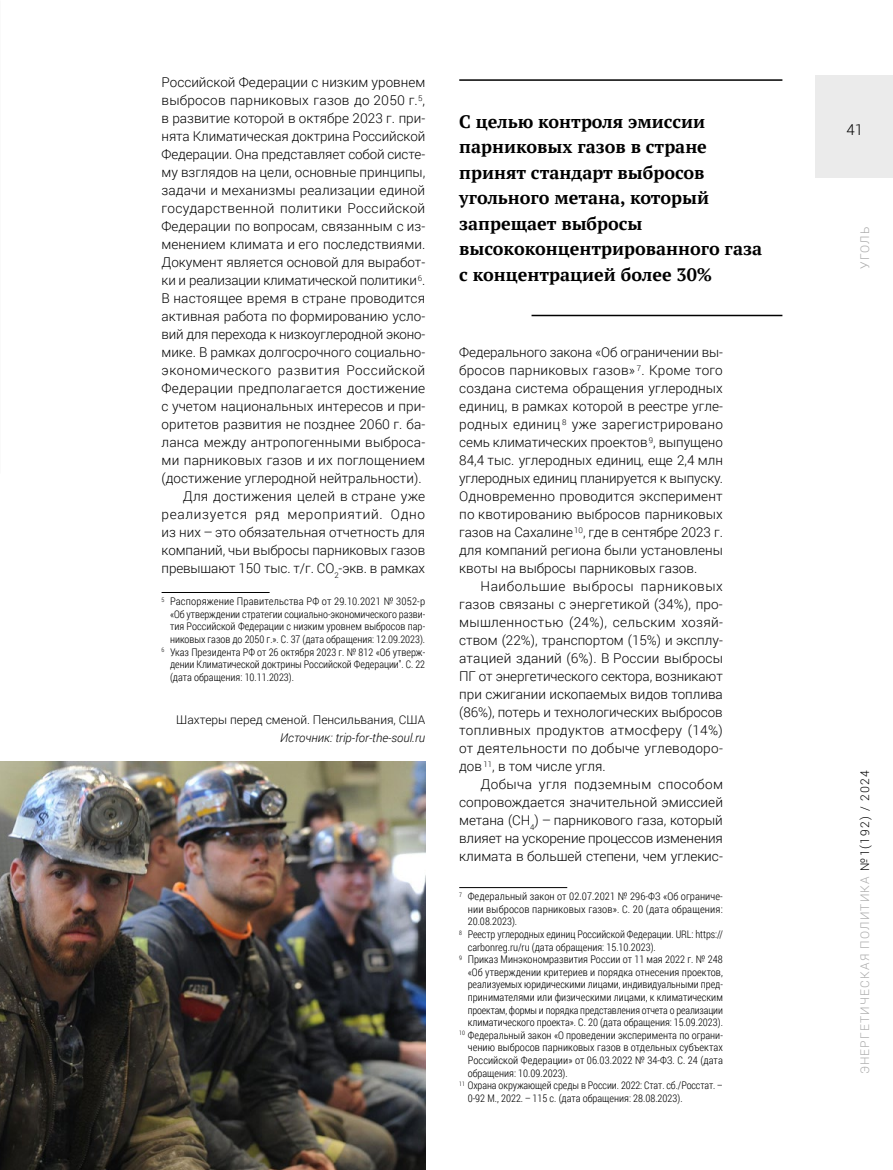
<style>
.page{position:relative;width:893px;height:1170px;background:#fff}
.page>*{position:absolute;margin:0;border:0;box-sizing:border-box;transform-origin:0 0}
.t1{font:700 18px/25.5px "PT Serif";color:#000}
.t2{font:300 15px "Roboto";color:#000}
.t3{font:300 13.5px/18px "Roboto";color:#000;text-align:justify}
.t4{font:300 12px "Roboto";color:#000}
.t5{font:300 12px "Roboto";letter-spacing:.1em;color:#aaa}
.t6{font:italic 300 12px "Roboto";color:#000}
.t7{font:300 12px "Roboto";letter-spacing:.09em;color:#a8a8a8}
.t8{font:300 10.5px "Roboto Condensed";color:#000}
.s1{color:#000}
</style>
<div class="page">
<div style="left:815px;top:76px;width:78px;height:102px;background:#ebebeb"></div>
<hr style="left:459px;top:887px;width:108px;height:1px;background:#000">
<hr style="left:162px;top:592px;width:108px;height:1px;background:#000">
<hr style="left:459px;top:79px;width:323px;height:2px;background:#000">
<hr style="left:531px;top:315px;width:251px;height:1px;background:#000">
<img style="left:0;top:761px;width:425px;height:408px">
<p class="t3" style="left:162px;top:73px;width:265px;text-align:right">Российской Федерации с низким уровнем выбросов парниковых газов до 2050 г.<sup>5</sup>, в развитие которой в октябре 2023 г. при&shy;нята Климатическая доктрина Российской Федерации. Она представляет собой систе&shy;му взглядов на цели, основные принципы, задачи и механизмы реализации единой государственной политики Российской Федерации по вопросам, связанным с из&shy;менением климата и его последствиями.<br>Документ является основой для выработ&shy;ки и реализации климатической политики <sup>6</sup>.<br>В настоящее время в стране проводится активная работа по формированию усло&shy;вий для перехода к низкоуглеродной эконо&shy;мике. В рамках долгосрочного социально&shy;экономического развития Российской Федерации предполагается достижение с учетом национальных интересов и при&shy;оритетов развития не позднее 2060 г. ба&shy;ланса между антропогенными выброса&shy;ми парниковых газов и их поглощением (достижение углеродной нейтральности).<br>Для достижения целей в стране уже реализуется ряд мероприятий. Одно из них – это обязательная отчетность для компаний, чьи выбросы парниковых газов превышают 150 тыс. т/г. СО<sub>2</sub>‑экв. в рамках</p>
<p class="t8" style="left:162px;top:594px;width:265px"><sup>5</sup> Распоряжение Правительства РФ от 29.10.2021 № 3052‑р</p>
<p class="t8" style="left:170px;top:606px;width:257px">«Об утверждении стратегии социально--экономического разви‑</p>
<p class="t8" style="left:170px;top:619px;width:257px">тия Российской Федерации с низким уровнем выбросов пар‑</p>
<p class="t8" style="left:170px;top:632px;width:257px">никовых газов до 2050 г.». С. 37 (дата обращения: 12.09.2023).</p>
<p class="t8" style="left:162px;top:644px;width:265px"><sup>6</sup> Указ Президента РФ от 26 октября 2023 г. № 812 «Об утверж‑</p>
<p class="t8" style="left:170px;top:657px;width:257px">дении Климатической доктрины Российской Федерации". С. 22</p>
<p class="t8" style="left:170px;top:669px;width:125px">(дата обращения: 10.11.2023).</p>
<p class="t4" style="left:176px;top:711px;width:250px">Шахтеры перед сменой. Пенсильвания, США</p>
<p class="t6" style="left:280px;top:729px;width:146px">Источник: trip-for-the-soul.ru</p>
<h1 class="t1" style="left:459px;top:108px;width:304px">С целью контроля эмиссии парниковых газов в стране принят стандарт выбросов угольного метана, который запрещает выбросы высококонцентрированного газа с концентрацией более 30%</h1>
<p class="t3" style="left:459px;top:343px;width:265px">Федерального закона «Об ограничении вы&shy;бросов парниковых газов» <sup>7</sup>. Кроме того создана система обращения углеродных единиц, в рамках которой в реестре угле&shy;родных единиц <sup>8</sup> уже зарегистрировано семь климатических проектов <sup>9</sup>, выпущено 84,4 тыс. углеродных единиц, еще 2,4 млн углеродных единиц планируется к выпуску.<br>Одновременно проводится эксперимент по квотированию выбросов парниковых газов на Сахалине <sup>10</sup>, где в сентябре 2023 г. для компаний региона были установлены квоты на выбросы парниковых газов.</p>
<p class="t3" style="left:459px;top:577px;width:265px;text-indent:21px">Наибольшие выбросы парниковых газов связаны с энергетикой (34%), про&shy;мышленностью (24%), сельским хозяй&shy;ством (22%), транспортом (15%) и эксплу&shy;атацией зданий (6%). В России выбросы ПГ от энергетического сектора, возникают при сжигании ископаемых видов топлива (86%), потерь и технологических выбросов топливных продуктов атмосферу (14%) от деятельности по добыче углеводоро&shy;дов <sup>11</sup>, в том числе угля.</p>
<p class="t3" style="left:459px;top:775px;width:265px;text-indent:21px">Добыча угля подземным способом сопровождается значительной эмиссией метана (СН<sub>4</sub>) – парникового газа, который влияет на ускорение процессов изменения климата в большей степени, чем углекис-</p>
<p class="t8" style="left:459px;top:889px;width:265px"><sup>7</sup> Федеральный закон от 02.07.2021 № 296-ФЗ «Об ограниче‑</p>
<p class="t8" style="left:468px;top:901px;width:257px">нии выбросов парниковых газов». С. 20 (дата обращения:</p>
<p class="t8" style="left:468px;top:914px;width:51px">20.08.2023).</p>
<p class="t8" style="left:459px;top:926px;width:265px"><sup>8</sup> Реестр углеродных единиц Российской Федерации. URL: https://</p>
<p class="t8" style="left:468px;top:939px;width:190px">carbonreg.ru/ru (дата обращения: 15.10.2023).</p>
<p class="t8" style="left:459px;top:952px;width:265px"><sup>9</sup> Приказ Минэкономразвития России от 11 мая 2022 г. № 248</p>
<p class="t8" style="left:468px;top:964px;width:257px">«Об утверждении критериев и порядка отнесения проектов,</p>
<p class="t8" style="left:468px;top:977px;width:257px">реализуемых юридическими лицами, индивидуальными пред‑</p>
<p class="t8" style="left:468px;top:989px;width:257px">принимателями или физическими лицами, к климатическим</p>
<p class="t8" style="left:468px;top:1002px;width:257px">проектам, формы и порядка представления отчета о реализации</p>
<p class="t8" style="left:468px;top:1015px;width:257px">климатического проекта». С. 20 (дата обращения: 15.09.2023).</p>
<p class="t8" style="left:459px;top:1027px;width:265px"><sup>10</sup> Федеральный закон «О проведении эксперимента по ограни‑</p>
<p class="t8" style="left:468px;top:1040px;width:257px">чению выбросов парниковых газов в отдельных субъектах</p>
<p class="t8" style="left:468px;top:1052px;width:257px">Российской Федерации» от 06.03.2022 № 34-ФЗ. С. 24 (дата</p>
<p class="t8" style="left:468px;top:1065px;width:102px">обращения: 10.09.2023).</p>
<p class="t8" style="left:459px;top:1078px;width:265px"><sup>11</sup> Охрана окружающей среды в России. 2022: Стат. cб./Росстат. –</p>
<p class="t8" style="left:468px;top:1090px;width:216px">0-92 M., 2022. – 115 с. (дата обращения: 28.08.2023).</p>
<p class="t2" style="left:847px;top:119px;width:18px">41</p>
<p class="t7" style="left:856px;top:269px;width:44px;rotate:-90deg">УГОЛЬ</p>
<p class="t5" style="left:856px;top:1074px;width:305px;rotate:-90deg">ЭНЕРГЕТИЧЕСКАЯ ПОЛИТИКА <span class="s1">№1(192) / 2024</span></p>
</div>
